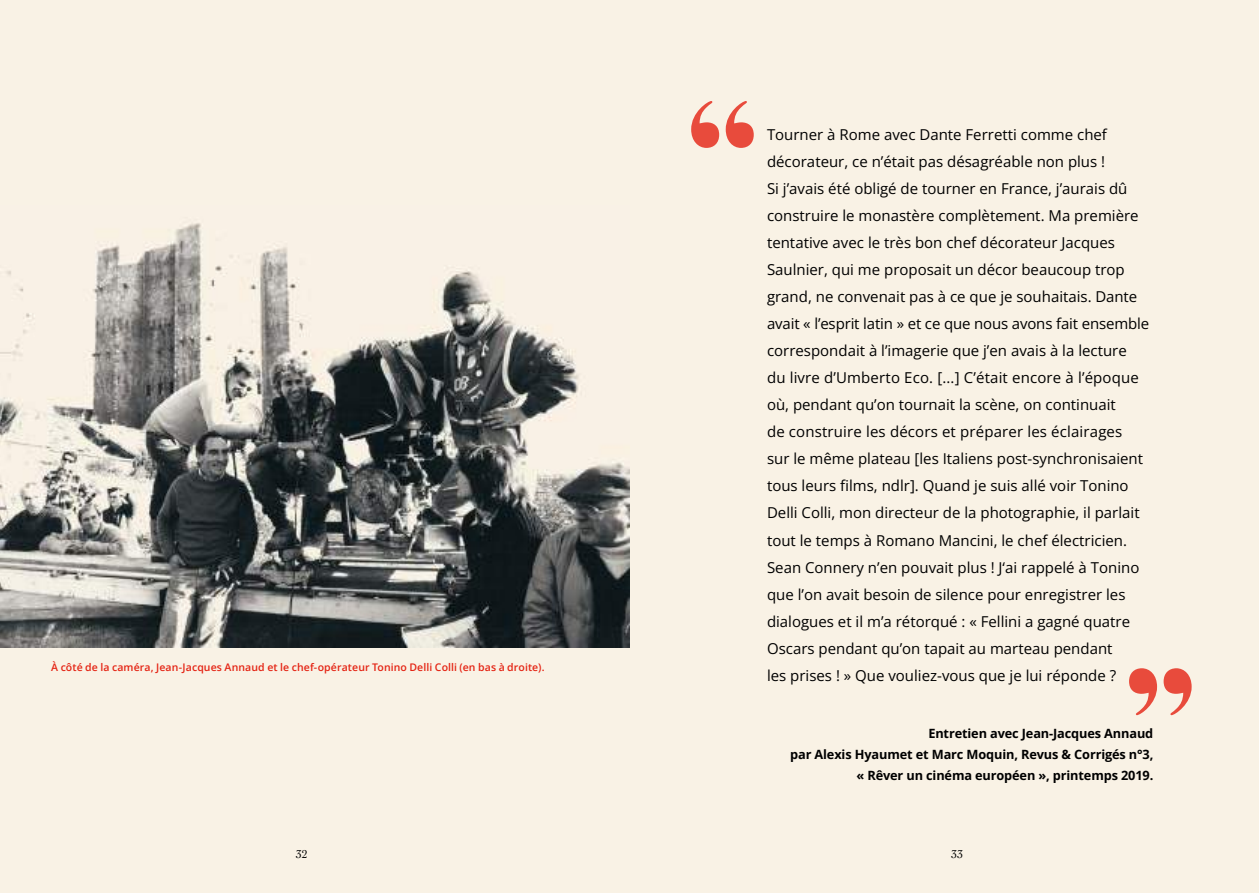
<style>
.page{position:relative;width:1259px;height:893px;background:#f9f2e5}
.page>*{position:absolute;margin:0;border:0;box-sizing:border-box;transform-origin:0 0}
.t1{font:15px/27px "Open Sans";color:#000}
.t2{font:700 12.75px/21px "Open Sans";letter-spacing:-.01em;color:#000;text-align:right}
.t3{font:12px "Cochin";color:#000}
.t4{font:600 10.5px "Open Sans";letter-spacing:.01em;color:#e42212}
</style>
<div class="page">
<svg style="left:691px;top:101px;width:63px;height:47px"></svg>
<img style="left:0;top:223px;width:629px;height:424px">
<svg style="left:1129px;top:668px;width:62px;height:47px"></svg>
<p class="t4" style="left:51px;top:660px;width:495px">À côté de la caméra, Jean-Jacques Annaud et le chef-opérateur Tonino Delli Colli (en bas à droite).</p>
<p class="t1" style="left:767px;top:121px;width:384px">Tourner à Rome avec Dante Ferretti comme chef décorateur, ce n’était pas désagréable non plus !<br>Si j’avais été obligé de tourner en France, j’aurais dû construire le monastère complètement. Ma première tentative avec le très bon chef décorateur Jacques Saulnier, qui me proposait un décor beaucoup trop grand, ne convenait pas à ce que je souhaitais. Dante avait « l’esprit latin » et ce que nous avons fait ensemble correspondait à l’imagerie que j’en avais à la lecture<br>du livre d’Umberto Eco. [...] C’était encore à l’époque où, pendant qu’on tournait la scène, on continuait<br>de construire les décors et préparer les éclairages<br>sur le même plateau [les Italiens post-synchronisaient tous leurs films, ndlr]. Quand je suis allé voir Tonino Delli Colli, mon directeur de la photographie, il parlait tout le temps à Romano Mancini, le chef électricien.<br>Sean Connery n’en pouvait plus ! J‘ai rappelé à Tonino que l’on avait besoin de silence pour enregistrer les dialogues et il m’a rétorqué : « Fellini a gagné quatre Oscars pendant qu’on tapait au marteau pendant<br>les prises ! » Que vouliez-vous que je lui réponde ?</p>
<p class="t2" style="left:790px;top:723px;width:365px">Entretien avec Jean-Jacques Annaud<br>par Alexis Hyaumet et Marc Moquin, Revus &amp; Corrigés n°3, « Rêver un cinéma européen », printemps 2019.</p>
<p class="t3" style="left:296px;top:846px;width:13px">32</p>
<p class="t3" style="left:951px;top:846px;width:13px">33</p>
</div>
